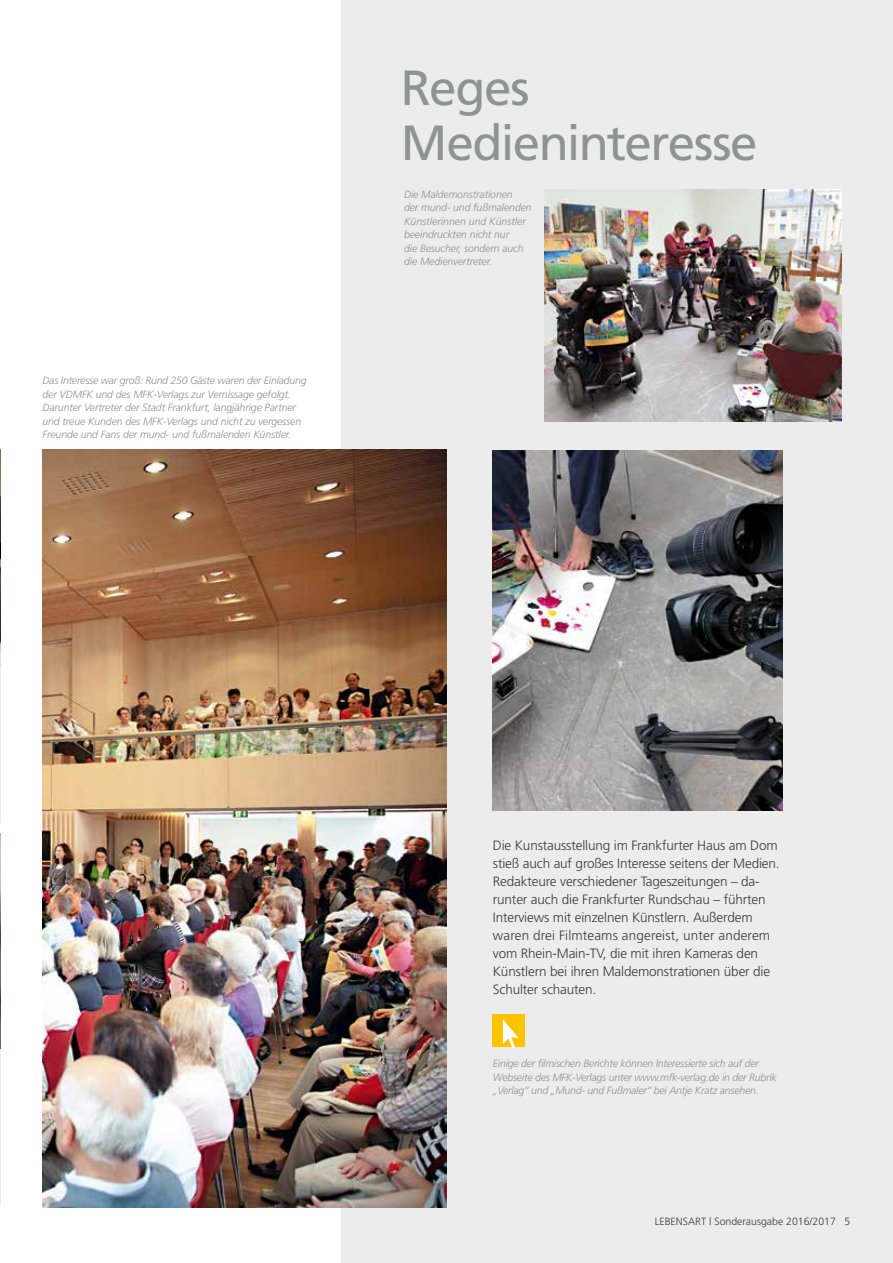
<style>
.page{position:relative;width:893px;height:1263px;background:#fff}
.page>*{position:absolute;margin:0;border:0;box-sizing:border-box;transform-origin:0 0}
.t1{font:49.35px/55.5px "Frutiger";letter-spacing:-.03em;color:#919292}
.t2{font:300 13.5px/18px "Frutiger";letter-spacing:-.01em;color:#3b3b3a}
.t3{font:italic 300 10.5px/13.5px "Frutiger";letter-spacing:-.01em;color:#919292}
.t4{font:300 10.5px "Frutiger";color:#3b3b3a}
</style>
<div class="page">
<div style="left:342px;top:0;width:551px;height:1263px;background:#ececed"></div>
<img style="left:43px;top:450px;width:403px;height:758px">
<img style="left:493px;top:451px;width:289px;height:359px">
<img style="left:544px;top:190px;width:298px;height:232px">
<hr style="left:0;top:665px;width:1px;height:158px;background:#ececed">
<img style="left:0;top:450px;width:1px;height:216px">
<hr style="left:0;top:1048px;width:1px;height:157px;background:#ececed">
<img style="left:0;top:833px;width:1px;height:215px">
<div style="left:493px;top:1015px;width:32px;height:32px;background:#fdc300"></div>
<svg style="left:503px;top:1019px;width:16px;height:29px"></svg>
<p class="t3" style="left:43px;top:374px;width:266px">Das Interesse war groß: Rund 250 Gäste waren der Einladung der VDMFK und des MFK-Verlags zur Vernissage gefolgt.<br>Darunter Vertreter der Stadt Frankfurt, langjährige Partner und treue Kunden des MFK-Verlags und nicht zu vergessen Freunde und Fans der mund- und fußmalenden Künstler.</p>
<h1 class="t1" style="left:401px;top:60px;width:358px">Reges<br>Medieninteresse</h1>
<p class="t3" style="left:404px;top:187px;width:129px">Die Maldemonstrationen<br>der mund- und fußmalenden<br>Künstlerinnen und Künstler beeindruckten nicht nur<br>die Besucher, sondern auch die Medienvertreter.</p>
<p class="t2" style="left:493px;top:836px;width:288px">Die Kunstausstellung im Frankfurter Haus am Dom stieß auch auf großes Interesse seitens der Medien.<br>Redakteure verschiedener Tageszeitungen – da&shy;runter auch die Frankfurter Rundschau – führten Interviews mit einzelnen Künstlern. Außerdem waren drei Filmteams angereist, unter anderem vom Rhein-Main-TV, die mit ihren Kameras den Künstlern bei ihren Maldemonstrationen über die Schulter schauten.</p>
<p class="t3" style="left:493px;top:1056px;width:285px">Einige der filmischen Berichte können Interessierte sich auf der<br>Webseite des MFK-Verlags unter www.mfk-verlag.de in der Rubrik „Verlag“ und „Mund- und Fußmaler“ bei Antje Kratz ansehen.</p>
<p class="t4" style="left:655px;top:1215px;width:197px">LEBENSART | Sonderausgabe 2016/2017 5</p>
</div>
